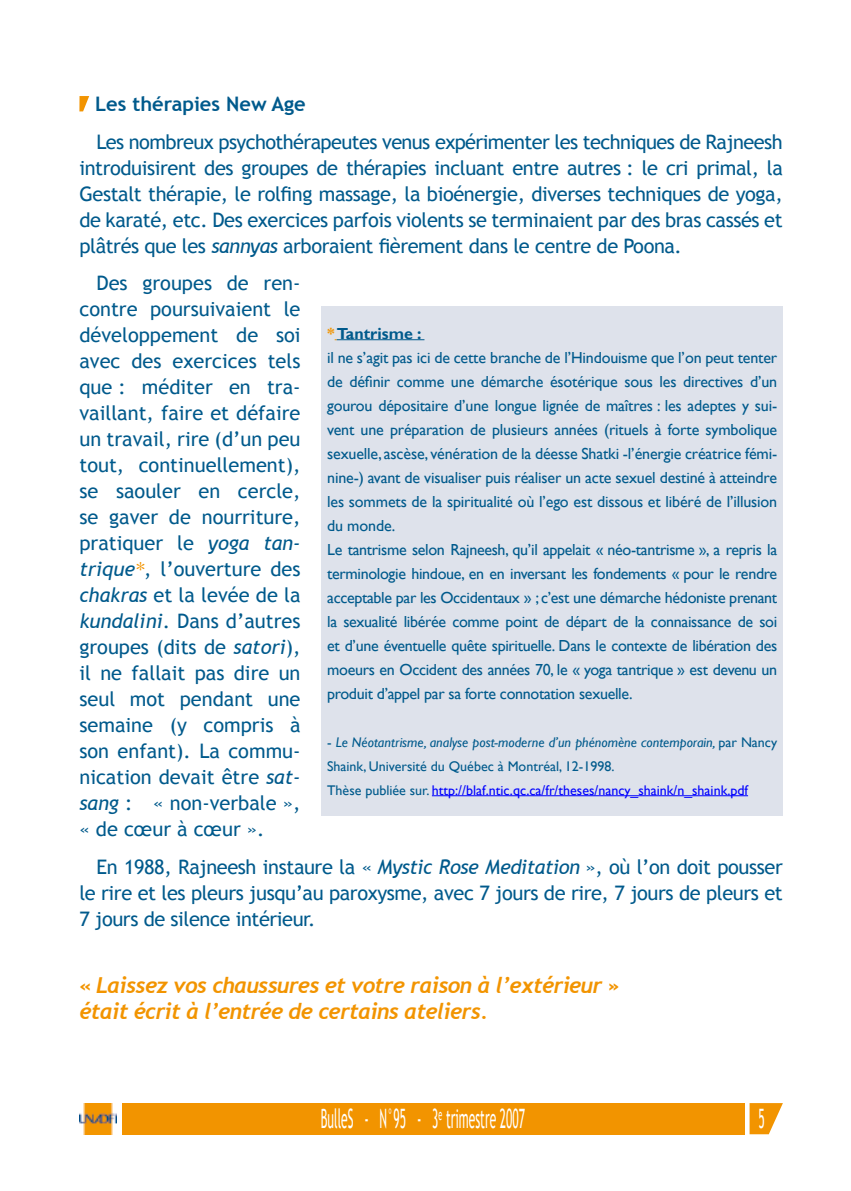
<style>
.page{position:relative;width:851px;height:1191px;background:#fff}
.page>*{position:absolute;margin:0;border:0;box-sizing:border-box;transform-origin:0 0}
.t1{font:26.8px "Trebuchet MS";color:#fff;scale:.45 1}
.t2{font:italic 700 22px/26px "Trebuchet";letter-spacing:-.03em;color:#f29400}
.t3{font:20px/26px "Trebuchet MS";letter-spacing:-.02em;color:#005a8c;text-align:justify}
.t4{font:700 20px "Trebuchet MS";color:#005a8c}
.t5{font:16px/24px "Gill Sans";letter-spacing:-.02em;color:#005a8c}
.t6{font:14px/24px "Gill Sans";color:#005a8c}
.s1{font-style:italic}
.s2{font-family:"Gill Sans";font-style:italic;color:#f29400}
.s3{font-weight:700;color:#f29400}
.s4{font-weight:700}
.s5{color:#00f}
</style>
<div class="page">
<img style="left:79px;top:1103px;width:37px;height:31px">
<svg style="left:749px;top:1103px;width:33px;height:31px"></svg>
<div style="left:122px;top:1103px;width:622px;height:31px;background:#f29400"></div>
<svg style="left:79px;top:96px;width:10px;height:15px"></svg>
<div style="left:321px;top:306px;width:461px;height:510px;background:#dee2eb"></div>
<hr style="left:336px;top:339px;width:88px;height:1px;background:#005a8c">
<hr style="left:432px;top:795px;width:316px;height:1px;background:#00f">
<p class="t4" style="left:95px;top:92px;width:212px">Les thérapies New Age</p>
<p class="t3" style="left:79px;top:129px;width:704px;text-indent:17px">Les nombreux psychothérapeutes venus expérimenter les techniques de Rajneesh introduisirent des groupes de thérapies incluant entre autres : le cri primal, la Gestalt thérapie, le rolfing massage, la bioénergie, diverses techniques de yoga, de karaté, etc. Des exercices parfois violents se terminaient par des bras cassés et plâtrés que les <span class="s1">sannyas</span> arboraient fièrement dans le centre de Poona.</p>
<p class="t3" style="left:79px;top:270px;width:223px;text-indent:17px">Des groupes de ren&shy;contre poursuivaient le développement de soi avec des exercices tels que : méditer en tra&shy;vaillant, faire et défaire un travail, rire (d’un peu tout, continuellement), se saouler en cercle, se gaver de nourriture, pratiquer le <span class="s1">yoga tan&shy;trique</span><span class="s2">*</span>, l’ouverture des <span class="s1">chakras</span> et la levée de la <span class="s1">kundalini</span>. Dans d’autres groupes (dits de <span class="s1">satori</span>), il ne fallait pas dire un seul mot pendant une semaine (y compris à son enfant). La commu&shy;nication devait être <span class="s1">sat&shy;sang</span> : « non-verbale », « de cœur à cœur ».</p>
<p class="t3" style="left:79px;top:854px;width:704px;text-indent:17px">En 1 988, Rajneesh instaure la « <span class="s1">Mystic Rose Meditation</span> », où l’on doit pousser le rire et les pleurs jusqu’au paroxysme, avec 7 jours de rire, 7 jours de pleurs et 7 jours de silence intérieur.</p>
<p class="t5" style="left:327px;top:321px;width:451px"><span class="s3">*</span><span class="s4">Tantrisme :<br></span>il ne s’agit pas ici de cette branche de l’Hindouisme que l’on peut tenter de définir comme une démarche ésotérique sous les directives d’un gourou dépositaire d’une longue lignée de maîtres : les adeptes y sui&shy;vent une préparation de plusieurs années (rituels à forte symbolique sexuelle, ascèse, vénération de la déesse Shatki -l’énergie créatrice fémi&shy;nine-) avant de visualiser puis réaliser un acte sexuel destiné à atteindre les sommets de la spiritualité où l’ego est dissous et libéré de l’illusion du monde.<br>Le tantrisme selon Rajneesh, qu’il appelait « néo-tantrisme », a repris la terminologie hindoue, en en inversant les fondements « pour le rendre acceptable par les Occidentaux » ; c’est une démarche hédoniste prenant la sexualité libérée comme point de départ de la connaissance de soi et d’une éventuelle quête spirituelle. Dans le contexte de libération des moeurs en Occident des années 70, le « yoga tantrique » est devenu un produit d’appel par sa forte connotation sexuelle.</p>
<p class="t6" style="left:327px;top:730px;width:451px">- <span class="s1">Le Néotantrisme, analyse post-moderne d’un phénomène contemporain,</span> par Nancy<br>Shaink, Université du Québec à Montréal, 12-1998.<br>Thèse publiée sur. <span class="s5">http://blaf.ntic.qc.ca/fr/theses/nancy_shaink/n_shaink.pdf</span></p>
<p class="t2" style="left:79px;top:972px;width:541px">« Laissez vos chaussures et votre raison à l’extérieur » était écrit à l’entrée de certains ateliers.</p>
<h1 class="t1" style="left:321px;top:1103px;width:455px">BulleS - N°95 - 3<sup>e</sup> trimestre 2007</h1>
</div>
